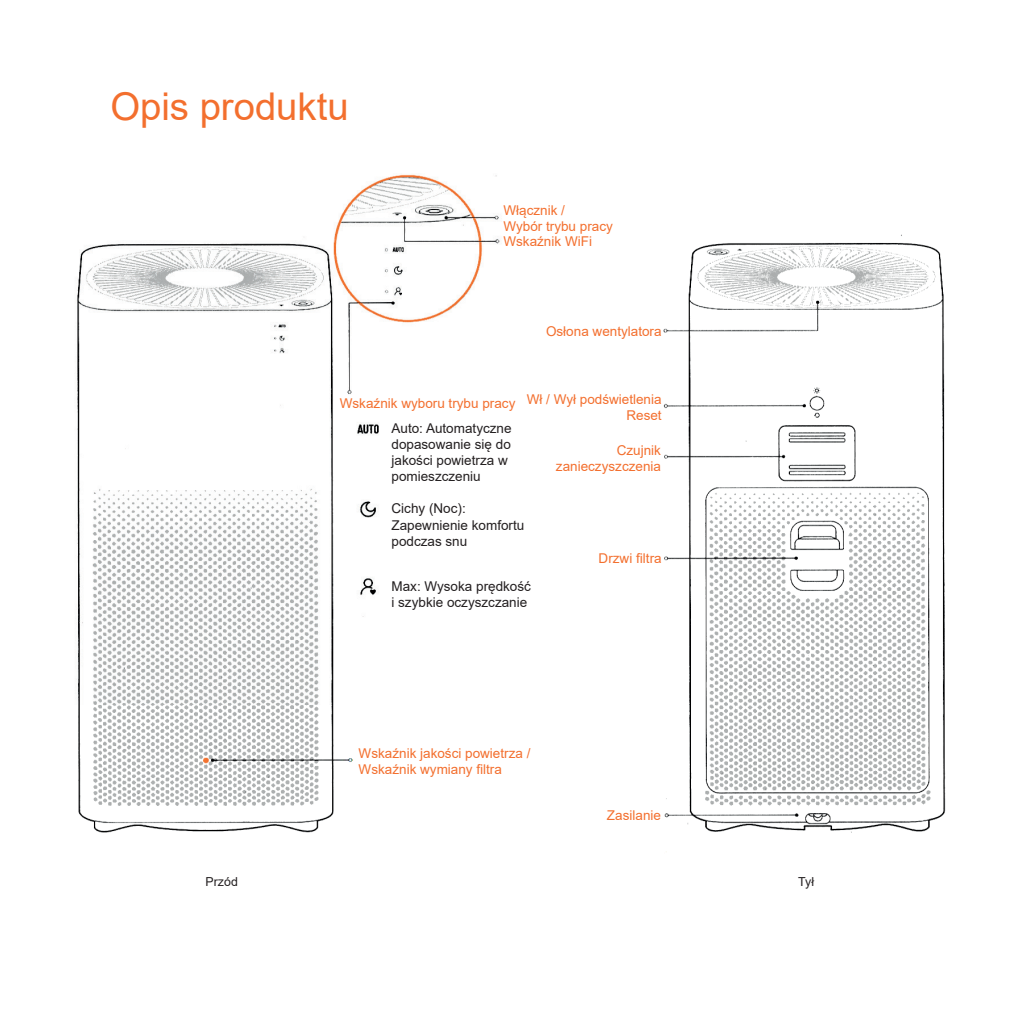
<style>
.page{position:relative;width:1021px;height:1021px;background:#fff}
.page>*{position:absolute;margin:0;border:0;box-sizing:border-box;transform-origin:0 0}
.t1{font:38.25px "Arial";color:#f36f2e}
.t2{font:13.5px/16.2px "Arial";color:#f36f2e}
.t3{font:13.5px/16.2px "Arial";color:#231f20}
.t4{font:12.38px "Arial";color:#231f20}
</style>
<div class="page">
<img style="left:76px;top:174px;width:424px;height:659px">
<img style="left:663px;top:234px;width:283px;height:618px">
<h1 class="t1" style="left:110px;top:81px;width:240px">Opis produktu</h1>
<p class="t2" style="left:503px;top:202px;width:111px">Włącznik /<br>Wybór trybu pracy</p>
<p class="t2" style="left:503px;top:233px;width:90px">Wskaźnik WiFi</p>
<p class="t2" style="left:546px;top:323px;width:117px">Osłona wentylatora</p>
<p class="t2" style="left:526px;top:391px;width:136px;text-align:right">Wł / Wył podświetlenia<br>Reset</p>
<p class="t2" style="left:556px;top:442px;width:107px;text-align:right">Czujnik zanieczyszczenia</p>
<p class="t2" style="left:340px;top:395px;width:177px">Wskaźnik wyboru trybu pracy</p>
<p class="t3" style="left:391px;top:419px;width:122px">Auto: Automatyczne dopasowanie się do jakości powietrza w pomieszczeniu</p>
<p class="t3" style="left:391px;top:500px;width:134px">Cichy (Noc):<br>Zapewnienie komfortu podczas snu</p>
<p class="t3" style="left:391px;top:578px;width:141px">Max: Wysoka prędkość i szybkie oczyszczanie</p>
<p class="t2" style="left:358px;top:744px;width:173px">Wskaźnik jakości powietrza /<br>Wskaźnik wymiany filtra</p>
<p class="t2" style="left:598px;top:550px;width:64px">Drzwi filtra</p>
<p class="t2" style="left:607px;top:807px;width:56px">Zasilanie</p>
<p class="t4" style="left:205px;top:872px;width:34px">Przód</p>
<p class="t4" style="left:798px;top:872px;width:17px">Tył</p>
</div>
